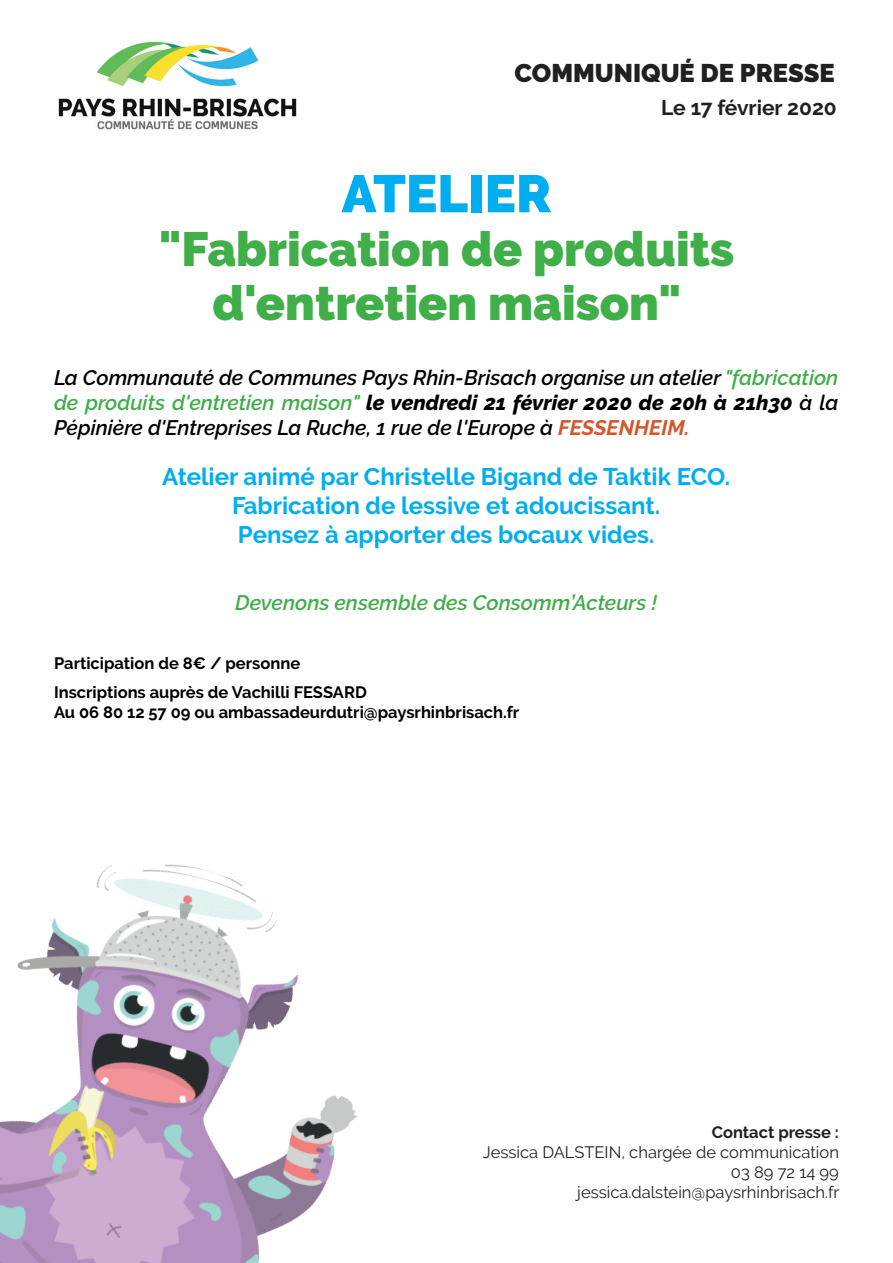
<style>
.page{position:relative;width:893px;height:1263px;background:#fff}
.page>*{position:absolute;margin:0;border:0;box-sizing:border-box;transform-origin:0 0}
.t1{font:900 52.5px "Raleway";color:#00aeef}
.t2{font:900 48px/54px "Raleway";color:#40ae49;text-align:center}
.t3{font:900 25.5px "Raleway";color:#231f20}
.t4{font:700 24px "Raleway";color:#00aeef}
.t5{font:italic 600 21px/25.2px "Raleway";color:#000;text-align:justify}
.t6{font:italic 600 21px "Raleway";color:#40ae49}
.t7{font:700 21px "Raleway";color:#231f20}
.t8{font:700 16.5px "Raleway";color:#000}
.t9{font:16.5px "Raleway";color:#231f20}
.t10{font:700 16.5px "Raleway";color:#231f20}
.s1{color:#40ae49}
.s2{font-weight:800}
.s3{font-weight:700;color:#d4572a}
</style>
<div class="page">
<img style="left:58px;top:41px;width:239px;height:89px">
<img style="left:0;top:864px;width:358px;height:399px">
<p class="t3" style="left:514px;top:58px;width:322px">COMMUNIQUÉ DE PRESSE</p>
<p class="t7" style="left:661px;top:96px;width:177px">Le 17 février 2020</p>
<p class="t1" style="left:342px;top:163px;width:211px">ATELIER</p>
<p class="t2" style="left:159px;top:223px;width:577px">"Fabrication de produits d'entretien maison"</p>
<p class="t5" style="left:54px;top:365px;width:786px">La Communauté de Communes Pays Rhin-Brisach organise un atelier <span class="s1">"fabrication de produits d'entretien maison"</span> <span class="s2">le vendredi 21 février 2020 de 20h à 21h30</span> à la Pépinière d'Entreprises La Ruche, 1 rue de l'Europe à <span class="s3">FESSENHEIM.</span></p>
<p class="t4" style="left:162px;top:463px;width:570px">Atelier animé par Christelle Bigand de Taktik ECO.</p>
<p class="t4" style="left:232px;top:492px;width:430px">Fabrication de lessive et adoucissant.</p>
<p class="t4" style="left:238px;top:521px;width:418px">Pensez à apporter des bocaux vides.</p>
<p class="t6" style="left:235px;top:590px;width:423px">Devenons ensemble des Consomm’Acteurs !</p>
<p class="t8" style="left:54px;top:654px;width:248px">Participation de 8€ / personne</p>
<p class="t8" style="left:54px;top:683px;width:314px">Inscriptions auprès de Vachilli FESSARD</p>
<p class="t8" style="left:54px;top:702px;width:467px">Au 06 80 12 57 09 ou ambassadeurdutri@paysrhinbrisach.fr</p>
<p class="t10" style="left:712px;top:1123px;width:129px">Contact presse :</p>
<p class="t9" style="left:483px;top:1143px;width:358px">Jessica DALSTEIN, chargée de communication</p>
<p class="t9" style="left:731px;top:1162px;width:110px">03 89 72 14 99</p>
<p class="t9" style="left:577px;top:1182px;width:264px">jessica.dalstein@paysrhinbrisach.fr</p>
</div>
